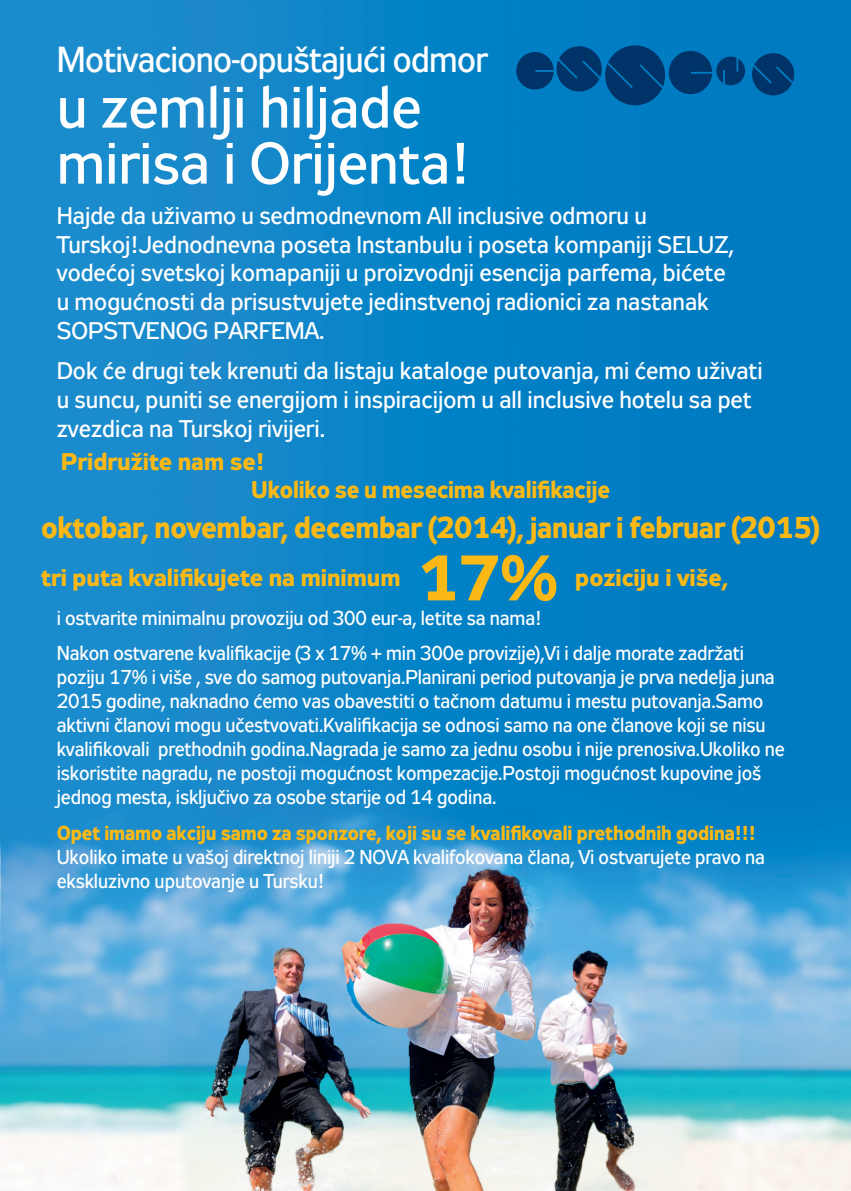
<style>
.page{position:relative;width:851px;height:1191px;background:#fff}
.page>*{position:absolute;margin:0;border:0;box-sizing:border-box;transform-origin:0 0}
.t1{font:700 64px "Zeppelin 32";color:#fcb814}
.t2{font:58px/56px "Zeppelin 32";color:#fff}
.t3{font:36px "Zeppelin 32";letter-spacing:-.02em;color:#fff;scale:.95 1}
.t4{font:700 30px "Zeppelin 32";letter-spacing:-.01em;color:#fcb814;scale:.95 1}
.t5{font:24px/28.8px "Zeppelin 32";color:#fff}
.t6{font:700 24px "Zeppelin 32";color:#fcb814}
.t7{font:700 24px "Zeppelin 32";color:#fcb814;scale:.95 1}
.t8{font:20px/24px "Zeppelin 32";letter-spacing:-.005em;color:#fff;scale:.95 1}
.t9{font:700 20px "Zeppelin 32";letter-spacing:-.005em;color:#fcb814;scale:.95 1}
</style>
<div class="page">
<img style="left:0;top:0;width:850px;height:1191px">
<div style="left:516px;top:52px;width:37px;height:37px;background:#003367;border-radius:18px"></div>
<svg style="left:556px;top:45px;width:109px;height:60px;background:#004d88"></svg>
<div style="left:668px;top:51px;width:44px;height:43px;background:#003367;border-radius:21px"></div>
<svg style="left:751px;top:53px;width:43px;height:42px;background:#00467f"></svg>
<svg style="left:716px;top:57px;width:29px;height:28px"></svg>
<h3 class="t3" style="left:57px;top:39px;width:455px">Motivaciono-opuštajući odmor</h3>
<h2 class="t2" style="left:57px;top:80px;width:415px">u zemlji hiljade mirisa i Orijenta!</h2>
<p class="t5" style="left:57px;top:201px;width:678px">Hajde da uživamo u sedmodnevnom All inclusive odmoru u Turskoj!Jednodnevna poseta Instanbulu i poseta kompaniji SELUZ, vodećoj svetskoj komapaniji u proizvodnji esencija parfema, bićete u mogućnosti da prisustvujete jedinstvenoj radionici za nastanak SOPSTVENOG PARFEMA.</p>
<p class="t5" style="left:57px;top:357px;width:707px">Dok će drugi tek krenuti da listaju kataloge putovanja, mi ćemo uživati u suncu, puniti se energijom i inspiracijom u all inclusive hotelu sa pet zvezdica na Turskoj rivijeri.</p>
<p class="t6" style="left:61px;top:447px;width:205px">Pridružite nam se!</p>
<p class="t7" style="left:251px;top:475px;width:379px">Ukoliko se u mesecima kvalifikacije</p>
<h3 class="t4" style="left:41px;top:510px;width:821px">oktobar, novembar, decembar (2014), januar i februar (2015)</h3>
<p class="t6" style="left:41px;top:563px;width:361px">tri puta kvalifikujete na minimum</p>
<h1 class="t1" style="left:417px;top:541px;width:142px">17%</h1>
<p class="t6" style="left:575px;top:563px;width:154px">poziciju i više,</p>
<p class="t8" style="left:57px;top:600px;width:725px;line-height:35.4px">i ostvarite minimalnu provoziju od 300 eur-a, letite sa nama!<br>Nakon ostvarene kvalifikacije (3 x 17% + min 300e provizije),Vi i dalje morate zadržati</p>
<p class="t8" style="left:57px;top:665px;width:767px">poziju 17% i više , sve do samog putovanja.Planirani period putovanja je prva nedelja juna 2015 godine, naknadno ćemo vas obavestiti o tačnom datumu i mestu putovanja.Samo aktivni članovi mogu učestvovati.Kvalifikacija se odnosi samo na one članove koji se nisu kvalifikovali prethodnih godina.Nagrada je samo za jednu osobu i nije prenosiva.Ukoliko ne iskoristite nagradu, ne postoji mogućnost kompezacije.Postoji mogućnost kupovine još jednog mesta, isključivo za osobe starije od 14 godina.</p>
<p class="t9" style="left:57px;top:821px;width:737px">Opet imamo akciju samo za sponzore, koji su se kvalifikovali prethodnih godina!!!</p>
<p class="t8" style="left:57px;top:845px;width:746px">Ukoliko imate u vašoj direktnoj liniji 2 NOVA kvalifokovana člana, Vi ostvarujete pravo na ekskluzivno uputovanje u Tursku!</p>
</div>
